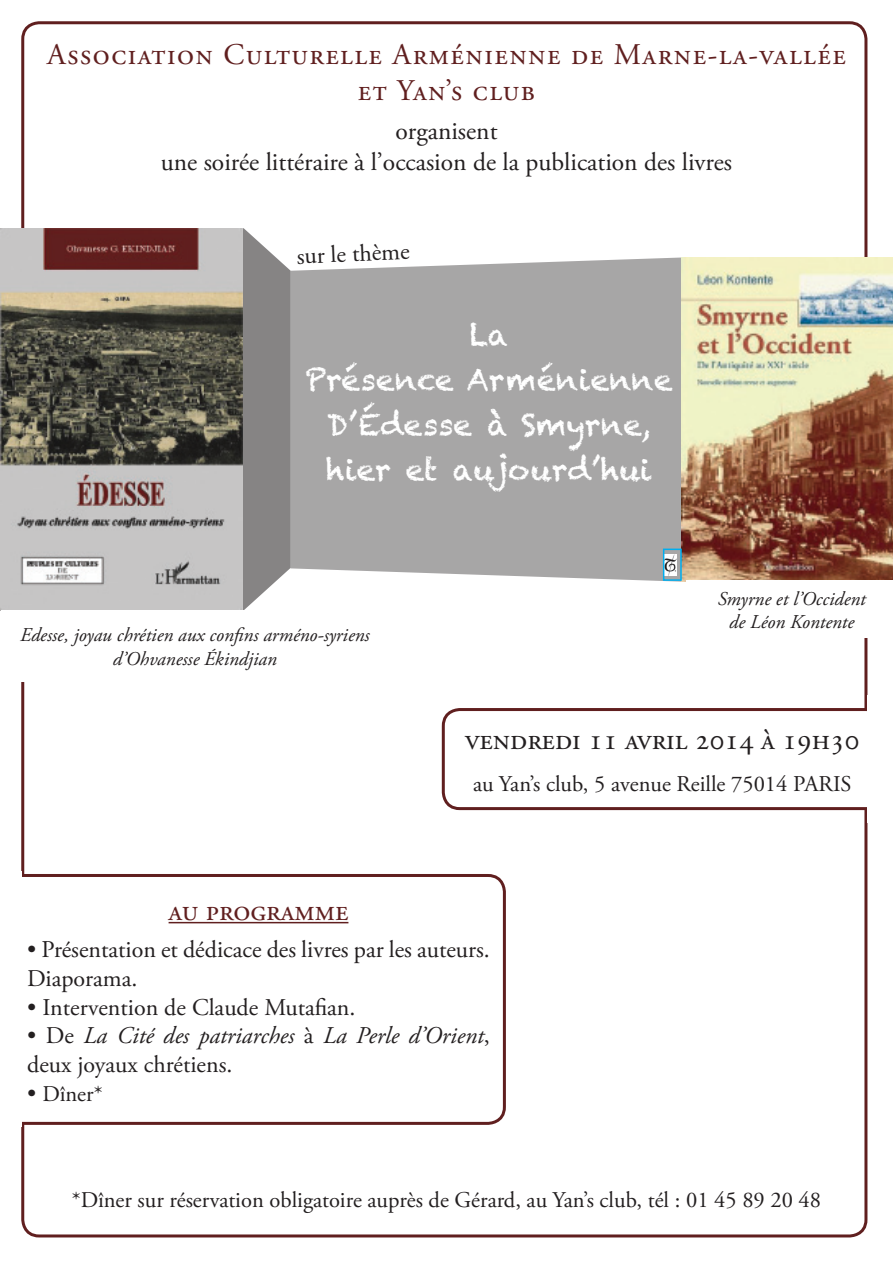
<style>
.page{position:relative;width:893px;height:1263px;background:#fff}
.page>*{position:absolute;margin:0;border:0;box-sizing:border-box;transform-origin:0 0}
.t1{font:30px "Adobe Garamond Pro";letter-spacing:.05em;color:#601f1f}
.t2{font:30px/45px "Chalkduster";color:#fff;text-align:center}
.t3{font:30px "Adobe Garamond Pro";color:#231f20}
.t4{font:30px "Adobe Garamond Pro";color:#601f1f}
.t5{font:25.5px "Adobe Garamond Pro";color:#231f20}
.t6{font:24px/28.8px "Adobe Garamond Pro";color:#231f20}
.t7{font:italic 24px/28.8px "Adobe Garamond Pro";color:#231f20}
.t8{font:22.5px "Adobe Garamond Pro";color:#231f20}
.t9{font:italic 19.5px/23.4px "Adobe Garamond Pro";color:#231f20;text-align:center}
.s1{font-style:normal}
.s2{font-size:24px}
</style>
<div class="page">
<div style="left:291px;top:257px;width:391px;height:325px;background:#a7a6a6"></div>
<svg style="left:242px;top:228px;width:49px;height:382px;background:#939291"></svg>
<img style="left:0;top:228px;width:242px;height:383px">
<img style="left:682px;top:257px;width:211px;height:325px">
<div style="left:686px;top:581px;width:207px;height:57px;background:#fff"></div>
<div style="left:1px;top:610px;width:387px;height:71px;background:#fff"></div>
<svg style="left:22px;top:874px;width:484px;height:251px"></svg>
<div style="left:442px;top:708px;width:442px;height:102px;border:3px solid #601f1f;border-radius:17px"></div>
<div style="left:867px;top:695px;width:26px;height:128px;background:#fff"></div>
<img style="left:666px;top:554px;width:10px;height:22px">
<div style="left:663px;top:549px;width:19px;height:32px;border:2px solid #00aeef"></div>
<p class="t1" style="left:47px;top:37px;width:800px">Association Culturelle Arménienne de Marne-la-vallée</p>
<p class="t1" style="left:358px;top:73px;width:179px">et Yan’s club</p>
<p class="t5" style="left:395px;top:116px;width:104px">organisent</p>
<p class="t5" style="left:161px;top:147px;width:573px">une soirée littéraire à l’occasion de la publication des livres</p>
<p class="t6" style="left:296px;top:242px;width:116px;rotate:-2deg">sur le thèm e</p>
<p class="t2" style="left:470px;top:312px;width:40px">La</p>
<p class="t2" style="left:305px;top:357px;width:369px">Présence Arménienne<br>D’Édesse à Smyrne, hier et aujourd’hui</p>
<p class="t9" style="left:20px;top:624px;width:351px">Edesse, joyau chrétien aux confins arméno-syriens d’Ohvanesse Ékindjian</p>
<p class="t9" style="left:718px;top:587px;width:150px">Smyrne et l’Occident de Léon Kontente</p>
<p class="t3" style="left:465px;top:722px;width:396px">vendredi 11 avril 2014 à 19h30</p>
<p class="t8" style="left:473px;top:770px;width:380px">au Yan’s club, 5 avenue Reille 75014 PARIS</p>
<p class="t4" style="left:169px;top:892px;width:181px">au programme</p>
<p class="t6" style="left:27px;top:936px;width:464px">• Présentation et dédicace des livres par les auteurs.<br>Diaporama.</p>
<p class="t6" style="left:27px;top:993px;width:330px">• Intervention de Claude Mutafian.</p>
<p class="t7" style="left:27px;top:1022px;width:464px"><span class="s1">• De</span> La Cité des patriarches <span class="s1">à</span> La Perle d’Orient<span class="s1">, deux joyaux chrétiens.</span></p>
<p class="t8" style="left:27px;top:1080px;width:77px"><span class="s2">•</span> Dîner*</p>
<p class="t8" style="left:72px;top:1186px;width:751px">*Dîner sur réservation obligatoire auprès de Gérard, au Yan’s club, tél : 01 45 89 20 48</p>
</div>
